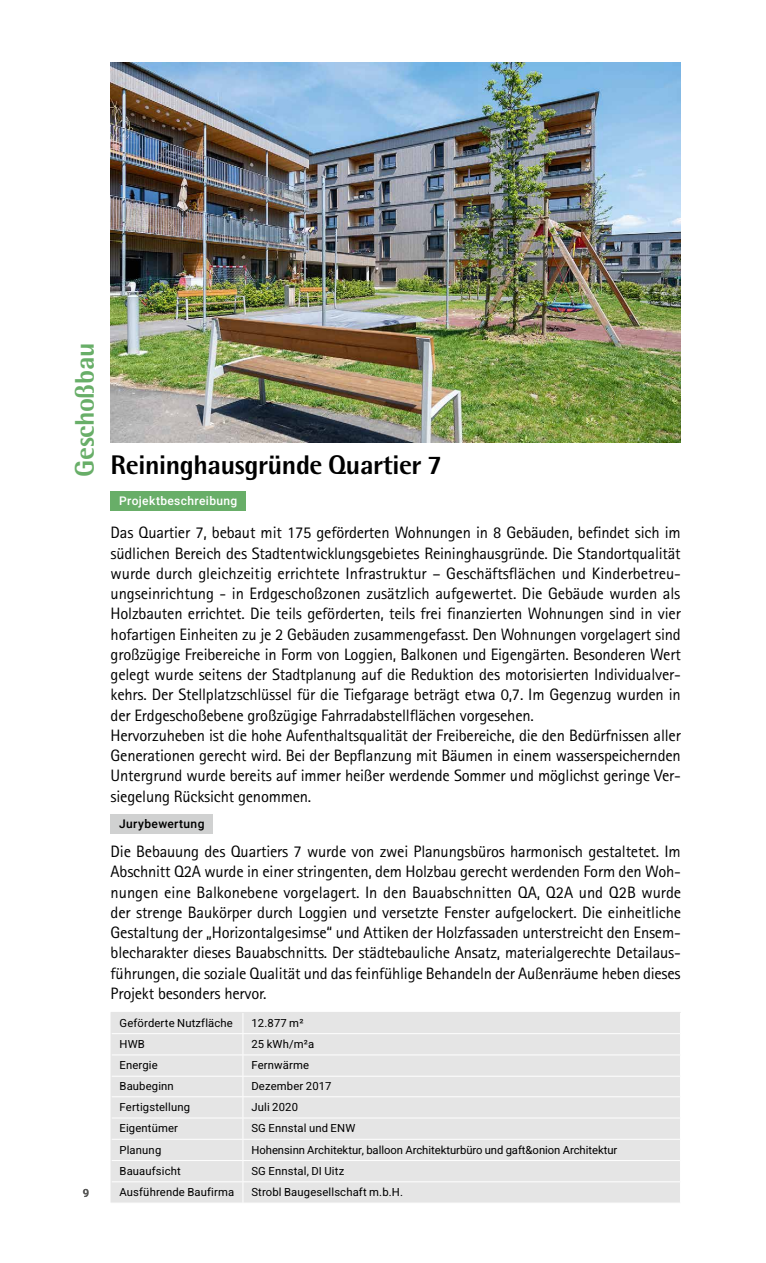
<style>
.page{position:relative;width:766px;height:1263px;background:#fff}
.page>*{position:absolute;margin:0;border:0;box-sizing:border-box;transform-origin:0 0}
.t1{font:800 27px "Rotis Semi Sans";letter-spacing:-.015em;color:#000}
.t2{font:800 27px "Rotis Semi Sans";letter-spacing:-.015em;color:#68ae68}
.t3{font:16.5px/20.2px "Rotis Sans Serif";letter-spacing:-.015em;color:#000}
.t4{font:500 12px "Heebo";letter-spacing:.03em;color:#fff}
.t5{font:500 12px "Heebo";letter-spacing:.03em;color:#000}
.t6{font:11.25px "Heebo";letter-spacing:.015em;color:#000}
.t7{font:500 11.25px "Heebo";color:#565655}
</style>
<div class="page">
<img style="left:111px;top:62px;width:569px;height:380px">
<div style="left:112px;top:1013px;width:568px;height:190px;background:#e5e5e5"></div>
<hr style="left:111px;top:1033px;width:132px;height:1px;background:#fff">
<hr style="left:243px;top:1033px;width:437px;height:1px;background:#fff">
<hr style="left:111px;top:1076px;width:132px;height:1px;background:#fff">
<hr style="left:243px;top:1076px;width:437px;height:1px;background:#fff">
<hr style="left:111px;top:1118px;width:132px;height:1px;background:#fff">
<hr style="left:243px;top:1118px;width:437px;height:1px;background:#fff">
<hr style="left:111px;top:1160px;width:132px;height:1px;background:#fff">
<hr style="left:243px;top:1160px;width:437px;height:1px;background:#fff">
<hr style="left:111px;top:1054px;width:132px;height:1px;background:#fff">
<hr style="left:243px;top:1054px;width:437px;height:1px;background:#fff">
<hr style="left:111px;top:1096px;width:132px;height:1px;background:#fff">
<hr style="left:243px;top:1096px;width:437px;height:1px;background:#fff">
<hr style="left:111px;top:1139px;width:132px;height:1px;background:#fff">
<hr style="left:243px;top:1139px;width:437px;height:1px;background:#fff">
<svg style="left:242px;top:1013px;width:1px;height:190px"></svg>
<hr style="left:111px;top:1181px;width:132px;height:1px;background:#fff">
<hr style="left:243px;top:1181px;width:437px;height:1px;background:#fff">
<hr style="left:111px;top:1012px;width:132px;height:1px;background:#e5e5e5">
<hr style="left:243px;top:1012px;width:437px;height:1px;background:#e5e5e5">
<svg style="left:111px;top:1013px;width:1px;height:190px"></svg>
<div style="left:111px;top:491px;width:135px;height:20px;background:#68ae68"></div>
<div style="left:111px;top:814px;width:102px;height:20px;background:#d0d1d1"></div>
<h1 class="t2" style="left:67px;top:477px;width:136px;rotate:-90deg">Geschoßbau</h1>
<p class="t7" style="left:83px;top:1185px;width:8px">9</p>
<h1 class="t1" style="left:111px;top:448px;width:333px">Reininghausgründe Quartier 7</h1>
<p class="t4" style="left:119px;top:493px;width:120px">Projektbeschreibung</p>
<p class="t3" style="left:111px;top:522px;width:571px">Das Quartier 7, bebaut mit 175 geförderten Wohnungen in 8 Gebäuden, befindet sich im südlichen Bereich des Stadtentwicklungsgebietes Reininghausgründe. Die Standortqualität wurde durch gleichzeitig errichtete Infrastruktur – Geschäftsflächen und Kinderbetreu&shy;ungseinrichtung - in Erdgeschoßzonen zusätzlich aufgewertet. Die Gebäude wurden als Holzbauten errichtet. Die teils geförderten, teils frei finanzierten Wohnungen sind in vier hofartigen Einheiten zu je 2 Gebäuden zusammengefasst. Den Wohnungen vorgelagert sind großzügige Freibereiche in Form von Loggien, Balkonen und Eigengärten. Besonderen Wert gelegt wurde seitens der Stadtplanung auf die Reduktion des motorisierten Individualver&shy;kehrs. Der Stellplatzschlüssel für die Tiefgarage beträgt etwa 0,7. Im Gegenzug wurden in der Erdgeschoßebene großzügige Fahrradabstellflächen vorgesehen.<br>Hervorzuheben ist die hohe Aufenthaltsqualität der Freibereiche, die den Bedürfnissen aller Generationen gerecht wird. Bei der Bepflanzung mit Bäumen in einem wasserspeichernden Untergrund wurde bereits auf immer heißer werdende Sommer und möglichst geringe Ver&shy;siegelung Rücksicht genommen.</p>
<p class="t5" style="left:119px;top:816px;width:87px">Jurybewertung</p>
<p class="t3" style="left:111px;top:841px;width:572px;text-align:justify">Die Bebauung des Quartiers 7 wurde von zwei Planungsbüros harmonisch gestaltetet. Im Abschnitt Q2A wurde in einer stringenten, dem Holzbau gerecht werdenden Form den Woh&shy;nungen eine Balkonebene vorgelagert. In den Bauabschnitten QA, Q2A und Q2B wurde der strenge Baukörper durch Loggien und versetzte Fenster aufgelockert. Die einheitliche Gestaltung der „Horizontalgesimse“ und Attiken der Holzfassaden unterstreicht den Ensem&shy;blecharakter dieses Bauabschnitts. Der städtebauliche Ansatz, materialgerechte Detailaus&shy;führungen, die soziale Qualität und das feinfühlige Behandeln der Außenräume heben dieses Projekt besonders hervor.</p>
<p class="t6" style="left:119px;top:1015px;width:115px">Geförderte Nutzfläche</p>
<p class="t6" style="left:251px;top:1015px;width:53px">12.877 m²</p>
<p class="t6" style="left:119px;top:1036px;width:27px">HWB</p>
<p class="t6" style="left:251px;top:1036px;width:64px">25 kWh/m²a</p>
<p class="t6" style="left:119px;top:1057px;width:40px">Energie</p>
<p class="t6" style="left:251px;top:1057px;width:59px">Fernwärme</p>
<p class="t6" style="left:119px;top:1078px;width:56px">Baubeginn</p>
<p class="t6" style="left:251px;top:1078px;width:82px">Dezember 2017</p>
<p class="t6" style="left:119px;top:1099px;width:72px">Fertigstellung</p>
<p class="t6" style="left:251px;top:1099px;width:48px">Juli 2020</p>
<p class="t6" style="left:119px;top:1121px;width:60px">Eigentümer</p>
<p class="t6" style="left:251px;top:1121px;width:105px">SG Ennstal und ENW</p>
<p class="t6" style="left:119px;top:1142px;width:43px">Planung</p>
<p class="t6" style="left:251px;top:1142px;width:367px">Hohensinn Architektur, balloon Architekturbüro und gaft&amp;onion Architektur</p>
<p class="t6" style="left:119px;top:1163px;width:63px">Bauaufsicht</p>
<p class="t6" style="left:251px;top:1163px;width:94px">SG Ennstal, DI Uitz</p>
<p class="t6" style="left:119px;top:1184px;width:116px">Ausführende Baufirma</p>
<p class="t6" style="left:251px;top:1184px;width:153px">Strobl Baugesellschaft m.b.H.</p>
</div>
